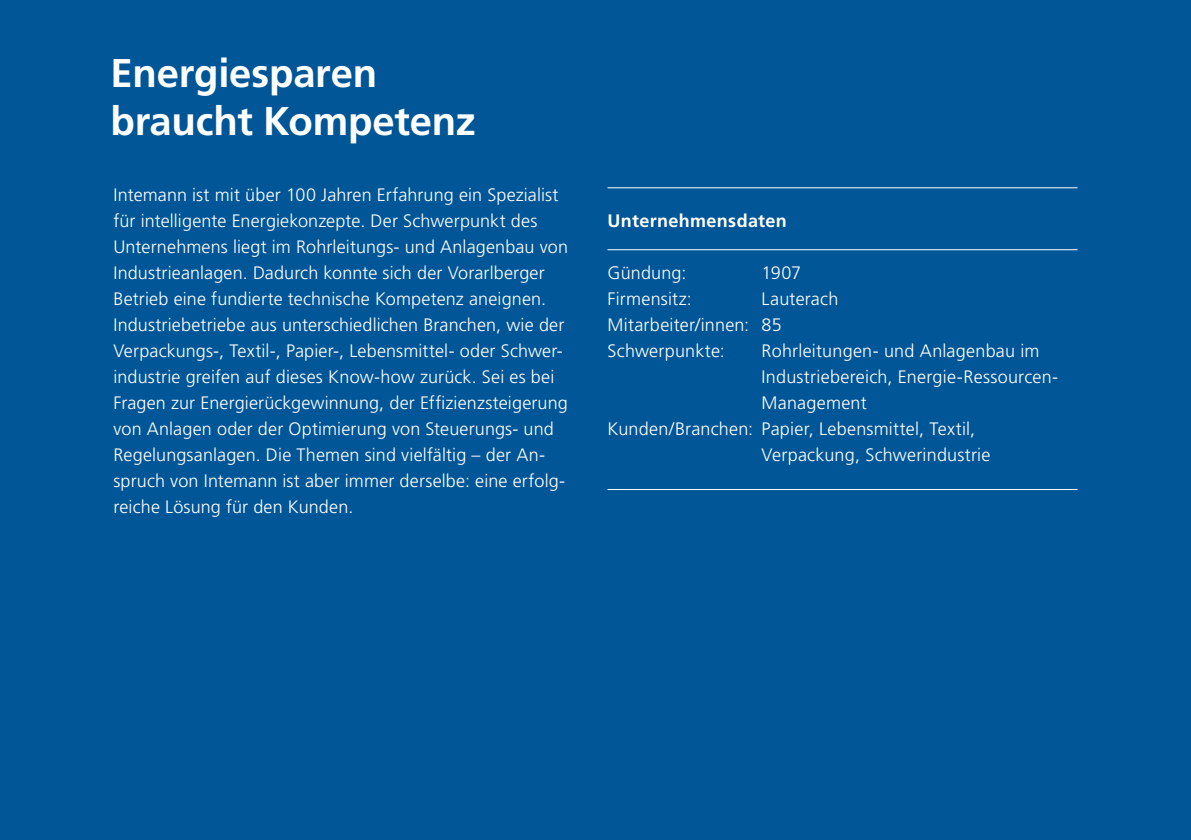
<style>
.page{position:relative;width:1191px;height:840px;background:#fff}
.page>*{position:absolute;margin:0;border:0;box-sizing:border-box;transform-origin:0 0}
.t1{font:700 40px/48px "Frutiger LT Std";letter-spacing:-.005em;color:#fff}
.t2{font:300 18px/26px "Frutiger LT Std";letter-spacing:.01em;color:#fff}
.t3{font:700 18px "Frutiger LT Std";letter-spacing:.02em;color:#fff}
</style>
<div class="page">
<div style="left:0;top:0;width:1191px;height:839px;background:#005697"></div>
<hr style="left:607px;top:187px;width:470px;height:1px;background:#fff">
<hr style="left:607px;top:249px;width:470px;height:1px;background:#fff">
<hr style="left:607px;top:488px;width:470px;height:1px;background:#fff">
<h1 class="t1" style="left:111px;top:49px;width:367px">Energiesparen braucht Kompetenz</h1>
<p class="t2" style="left:113px;top:182px;width:456px">Intemann ist mit über 100 Jahren Erfahrung ein Spezialist für intelligente Energiekonzepte. Der Schwerpunkt des Unternehmens liegt im Rohrleitungs- und Anlagenbau von Industrieanlagen. Dadurch konnte sich der Vorarlberger Betrieb eine fundierte technische Kompetenz aneignen.<br>Industriebetriebe aus unterschiedlichen Branchen, wie der Verpackungs-, Textil-, Papier-, Lebensmittel- oder Schwer&shy;industrie greifen auf dieses Know-how zurück. Sei es bei Fragen zur Energierückgewinnung, der Effizienzsteigerung von Anlagen oder der Optimierung von Steuerungs- und Regelungsanlagen. Die Themen sind vielfältig – der An&shy;spruch von Intemann ist aber immer derselbe: eine erfolg&shy;reiche Lösung für den Kunden.</p>
<p class="t3" style="left:607px;top:210px;width:181px">Unternehmensdaten</p>
<p class="t2" style="left:607px;top:260px;width:81px">Gündung:</p>
<p class="t2" style="left:761px;top:260px;width:41px">1907</p>
<p class="t2" style="left:607px;top:286px;width:86px">Firmensitz:</p>
<p class="t2" style="left:607px;top:286px;width:232px;text-indent:154px">Lauterach<br>Mitarbeiter/innen: 85<br>Schwerpunkte:</p>
<p class="t2" style="left:761px;top:338px;width:279px">Rohrleitungen- und Anlagenbau im</p>
<p class="t2" style="left:761px;top:364px;width:298px">Industriebereich, Energie-Ressourcen-</p>
<p class="t2" style="left:761px;top:390px;width:107px">Management</p>
<p class="t2" style="left:607px;top:415px;width:369px">Kunden/Branchen: Papier, Lebensmittel, Textil,</p>
<p class="t2" style="left:761px;top:441px;width:230px">Verpackung, Schwerindustrie</p>
</div>
